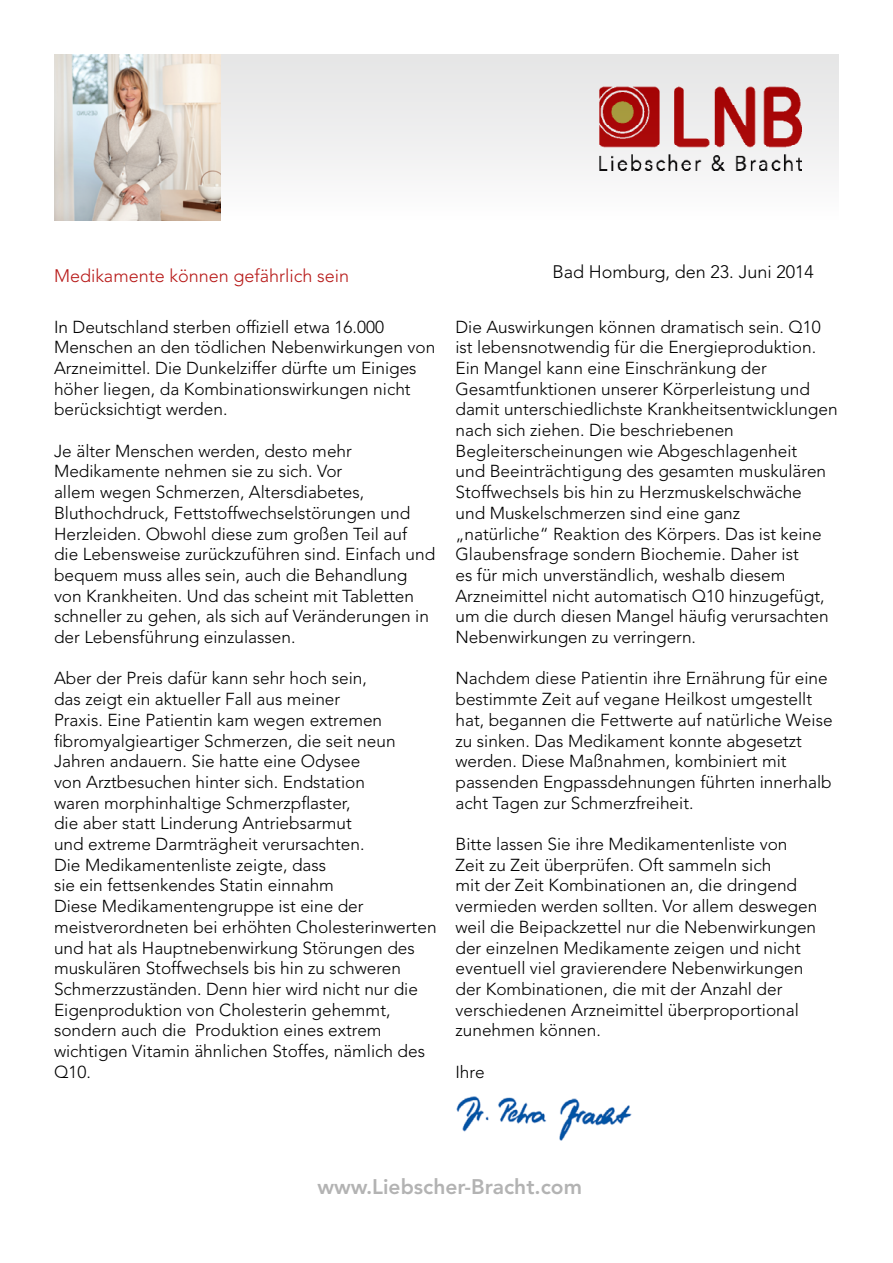
<style>
.page{position:relative;width:893px;height:1263px;background:#fff}
.page>*{position:absolute;margin:0;border:0;box-sizing:border-box;transform-origin:0 0}
.t1{font:800 21px "Avenir LT Std";color:#b3b3b3}
.t2{font:300 18px "Avenir LT Std";color:#b71918}
.t3{font:300 18px "Avenir LT Std";color:#000}
.t4{font:300 17.25px/20.7px "Avenir LT Std";color:#000}
</style>
<div class="page">
<img style="left:456px;top:1096px;width:176px;height:45px">
<svg style="left:220px;top:54px;width:619px;height:166px"></svg>
<img style="left:54px;top:54px;width:166px;height:166px">
<p class="t2" style="left:54px;top:265px;width:297px">Medikamente können gefährlich sein</p>
<p class="t4" style="left:54px;top:316px;width:383px">In Deutschland sterben offiziell etwa 16.000<br>Menschen an den tödlichen Nebenwirkungen von Arzneimittel. Die Dunkelziffer dürfte um Einiges höher liegen, da Kombinationswirkungen nicht berücksichtigt werden.</p>
<p class="t4" style="left:54px;top:440px;width:383px">Je älter Menschen werden, desto mehr Medikamente nehmen sie zu sich. Vor<br>allem wegen Schmerzen, Altersdiabetes, Bluthochdruck, Fettstoffwechselstörungen und Herzleiden. Obwohl diese zum großen Teil auf die Lebensweise zurückzuführen sind. Einfach und bequem muss alles sein, auch die Behandlung von Krankheiten. Und das scheint mit Tabletten schneller zu gehen, als sich auf Veränderungen in der Lebensführung einzulassen.</p>
<p class="t4" style="left:54px;top:668px;width:384px">Aber der Preis dafür kann sehr hoch sein,<br>das zeigt ein aktueller Fall aus meiner<br>Praxis. Eine Patientin kam wegen extremen fibromyalgieartiger Schmerzen, die seit neun Jahren andauern. Sie hatte eine Odysee<br>von Arztbesuchen hinter sich. Endstation<br>waren morphinhaltige Schmerzpflaster,<br>die aber statt Linderung Antriebsarmut<br>und extreme Darmträgheit verursachten.<br>Die Medikamentenliste zeigte, dass<br>sie ein fettsenkendes Statin einnahm<br>Diese Medikamentengruppe ist eine der meistverordneten bei erhöhten Cholesterinwerten und hat als Hauptnebenwirkung Störungen des muskulären Stoffwechsels bis hin zu schweren Schmerzzuständen. Denn hier wird nicht nur die Eigenproduktion von Cholesterin gehemmt, sondern auch die Produktion eines extrem wichtigen Vitamin ähnlichen Stoffes, nämlich des Q10.</p>
<p class="t3" style="left:552px;top:261px;width:263px">Bad Homburg, den 23. Juni 2014</p>
<p class="t4" style="left:455px;top:316px;width:384px">Die Auswirkungen können dramatisch sein. Q10 ist lebensnotwendig für die Energieproduktion.<br>Ein Mangel kann eine Einschränkung der Gesamtfunktionen unserer Körperleistung und damit unterschiedlichste Krankheitsentwicklungen nach sich ziehen. Die beschriebenen Begleiterscheinungen wie Abgeschlagenheit<br>und Beeinträchtigung des gesamten muskulären Stoffwechsels bis hin zu Herzmuskelschwäche<br>und Muskelschmerzen sind eine ganz „natürliche“ Reaktion des Körpers. Das ist keine Glaubensfrage sondern Biochemie. Daher ist<br>es für mich unverständlich, weshalb diesem Arzneimittel nicht automatisch Q10 hinzugefügt, um die durch diesen Mangel häufig verursachten Nebenwirkungen zu verringern.</p>
<p class="t4" style="left:455px;top:668px;width:379px">Nachdem diese Patientin ihre Ernährung für eine bestimmte Zeit auf vegane Heilkost umgestellt hat, begannen die Fettwerte auf natürliche Weise zu sinken. Das Medikament konnte abgesetzt werden. Diese Maßnahmen, kombiniert mit passenden Engpassdehnungen führten innerhalb acht Tagen zur Schmerzfreiheit.</p>
<p class="t4" style="left:455px;top:834px;width:363px">Bitte lassen Sie ihre Medikamentenliste von Zeit zu Zeit überprüfen. Oft sammeln sich<br>mit der Zeit Kombinationen an, die dringend vermieden werden sollten. Vor allem deswegen weil die Beipackzettel nur die Nebenwirkungen der einzelnen Medikamente zeigen und nicht eventuell viel gravierendere Nebenwirkungen der Kombinationen, die mit der Anzahl der verschiedenen Arzneimittel überproportional zunehmen können.</p>
<p class="t4" style="left:455px;top:1061px;width:31px">Ihre</p>
<p class="t1" style="left:317px;top:1174px;width:266px">www.Liebscher-Bracht.com</p>
</div>
